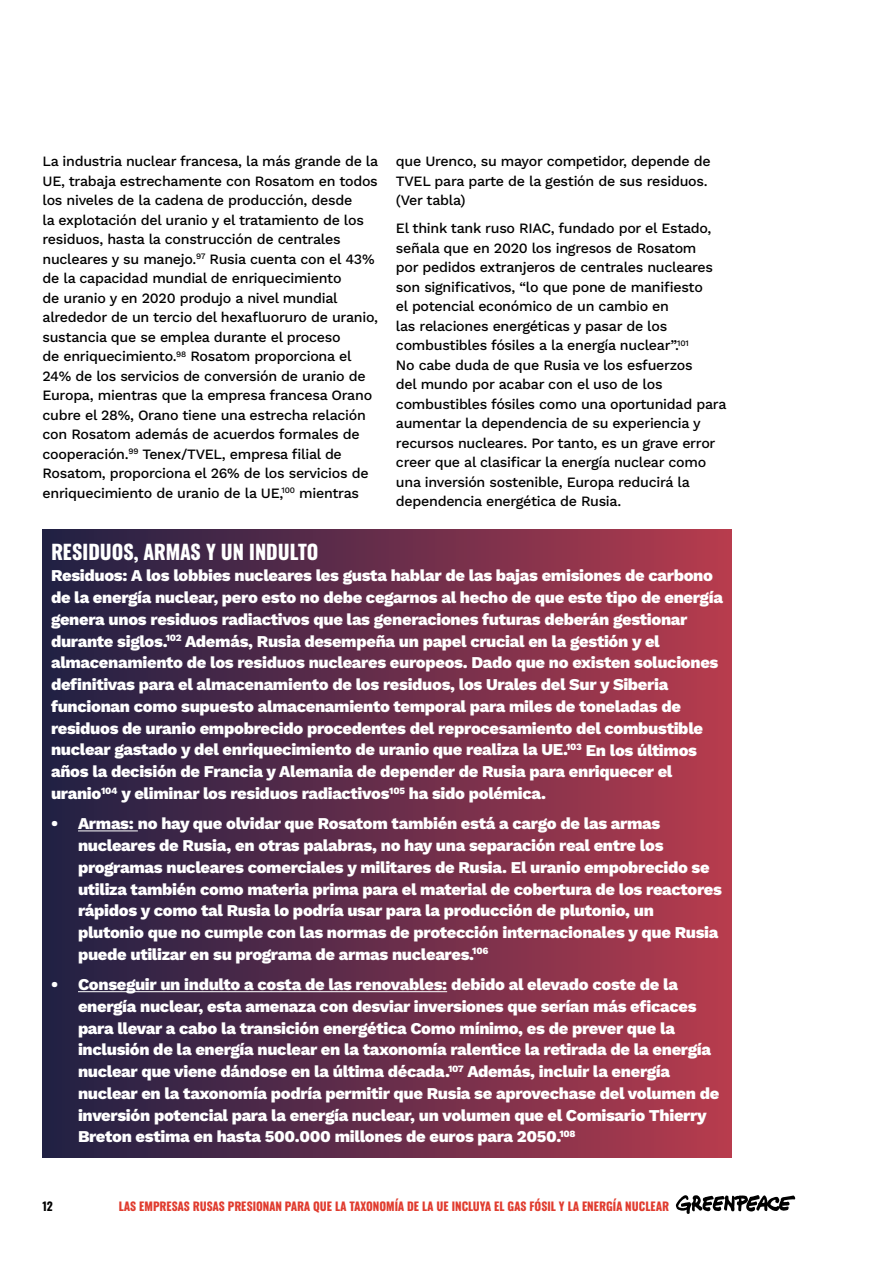
<style>
.page{position:relative;width:893px;height:1263px;background:#fff}
.page>*{position:absolute;margin:0;border:0;box-sizing:border-box;transform-origin:0 0}
.t1{font:20.1px "Zodiac Sans";color:#fff}
.t2{font:800 16.5px/21.8px "Work Sans";letter-spacing:-.02em;color:#fff}
.t3{font:500 14.25px/19.5px "Work Sans";letter-spacing:-.02em;color:#000}
.t4{font:11.7px "Zodiac Sans";color:#e03c2f}
.t5{font:11.7px "Zodiac Sans";color:#000}
</style>
<div class="page">
<svg style="left:676px;top:1195px;width:119px;height:19px"></svg>
<div style="left:43px;top:529px;width:688px;height:629px;background:linear-gradient(to right,#1d2045,#b53b4f)"></div>
<hr style="left:78px;top:830px;width:60px;height:1px;background:#fff">
<hr style="left:78px;top:991px;width:369px;height:1px;background:#fff">
<p class="t3" style="left:43px;top:151px;width:337px">La industria nuclear francesa, la más grande de la UE, trabaja estrechamente con Rosatom en todos los niveles de la cadena de producción, desde<br>la explotación del uranio y el tratamiento de los residuos, hasta la construcción de centrales nucleares y su manejo.<sup>97</sup> Rusia cuenta con el 43% de la capacidad mundial de enriquecimiento<br>de uranio y en 2020 produjo a nivel mundial alrededor de un tercio del hexafluoruro de uranio, sustancia que se emplea durante el proceso<br>de enriquecimiento.<sup>98</sup> Rosatom proporciona el 24% de los servicios de conversión de uranio de Europa, mientras que la empresa francesa Orano cubre el 28%, Orano tiene una estrecha relación con Rosatom además de acuerdos formales de cooperación.<sup>99</sup> Tenex/TVEL, empresa filial de Rosatom, proporciona el 26% de los servicios de enriquecimiento de uranio de la UE,<sup>100</sup> mientras</p>
<p class="t3" style="left:396px;top:151px;width:316px">que Urenco, su mayor competidor, depende de<br>TVEL para parte de la gestión de sus residuos. (Ver tabla)</p>
<p class="t3" style="left:396px;top:218px;width:332px">El think tank ruso RIAC, fundado por el Estado, señala que en 2020 los ingresos de Rosatom<br>por pedidos extranjeros de centrales nucleares son significativos, “lo que pone de manifiesto<br>el potencial económico de un cambio en<br>las relaciones energéticas y pasar de los combustibles fósiles a la energía nuclear”.<sup>101<br></sup>No cabe duda de que Rusia ve los esfuerzos<br>del mundo por acabar con el uso de los combustibles fósiles como una oportunidad para aumentar la dependencia de su experiencia y recursos nucleares. Por tanto, es un grave error creer que al clasificar la energía nuclear como una inversión sostenible, Europa reducirá la dependencia energética de Rusia.</p>
<p class="t1" style="left:51px;top:541px;width:269px">RESIDUOS, ARMAS Y UN INDULTO</p>
<p class="t2" style="left:51px;top:564px;width:673px">Residuos: A los lobbies nucleares les gusta hablar de las bajas emisiones de carbono de la energía nuclear, pero esto no debe cegarnos al hecho de que este tipo de energía genera unos residuos radiactivos que las generaciones futuras deberán gestionar durante siglos.<sup>102</sup> Además, Rusia desempeña un papel crucial en la gestión y el almacenamiento de los residuos nucleares europeos. Dado que no existen soluciones definitivas para el almacenamiento de los residuos, los Urales del Sur y Siberia funcionan como supuesto almacenamiento temporal para miles de toneladas de residuos de uranio empobrecido procedentes del reprocesamiento del combustible nuclear gastado y del enriquecimiento de uranio que realiza la UE.<sup>103</sup> En los últimos años la decisión de Francia y Alemania de depender de Rusia para enriquecer el uranio<sup>104</sup> y eliminar los residuos radiactivos<sup>105</sup> ha sido polémica.</p>
<p class="t2" style="left:78px;top:812px;width:645px;text-indent:-27px">• Armas: no hay que olvidar que Rosatom también está a cargo de las armas nucleares de Rusia, en otras palabras, no hay una separación real entre los programas nucleares comerciales y militares de Rusia. El uranio empobrecido se utiliza también como materia prima para el material de cobertura de los reactores rápidos y como tal Rusia lo podría usar para la producción de plutonio, un plutonio que no cumple con las normas de protección internacionales y que Rusia puede utilizar en su programa de armas nucleares.<sup>106</sup></p>
<p class="t2" style="left:78px;top:973px;width:643px;text-indent:-27px">• Conseguir un indulto a costa de las renovables: debido al elevado coste de la energía nuclear, esta amenaza con desviar inversiones que serían más eficaces para llevar a cabo la transición energética Como mínimo, es de prever que la inclusión de la energía nuclear en la taxonomía ralentice la retirada de la energía nuclear que viene dándose en la última década.<sup>107</sup> Además, incluir la energía nuclear en la taxonomía podría permitir que Rusia se aprovechase del volumen de inversión potencial para la energía nuclear, un volumen que el Comisario Thierry Breton estima en hasta 500.000 millones de euros para 2050.<sup>108</sup></p>
<p class="t5" style="left:43px;top:1200px;width:12px">12</p>
<p class="t4" style="left:119px;top:1200px;width:552px">LAS EMPRESAS RUSAS PRESIONAN PARA QUE LA TAXONOMÍA DE LA UE INCLUYA EL GAS FÓSIL Y LA ENERGÍA NUCLEAR</p>
</div>
